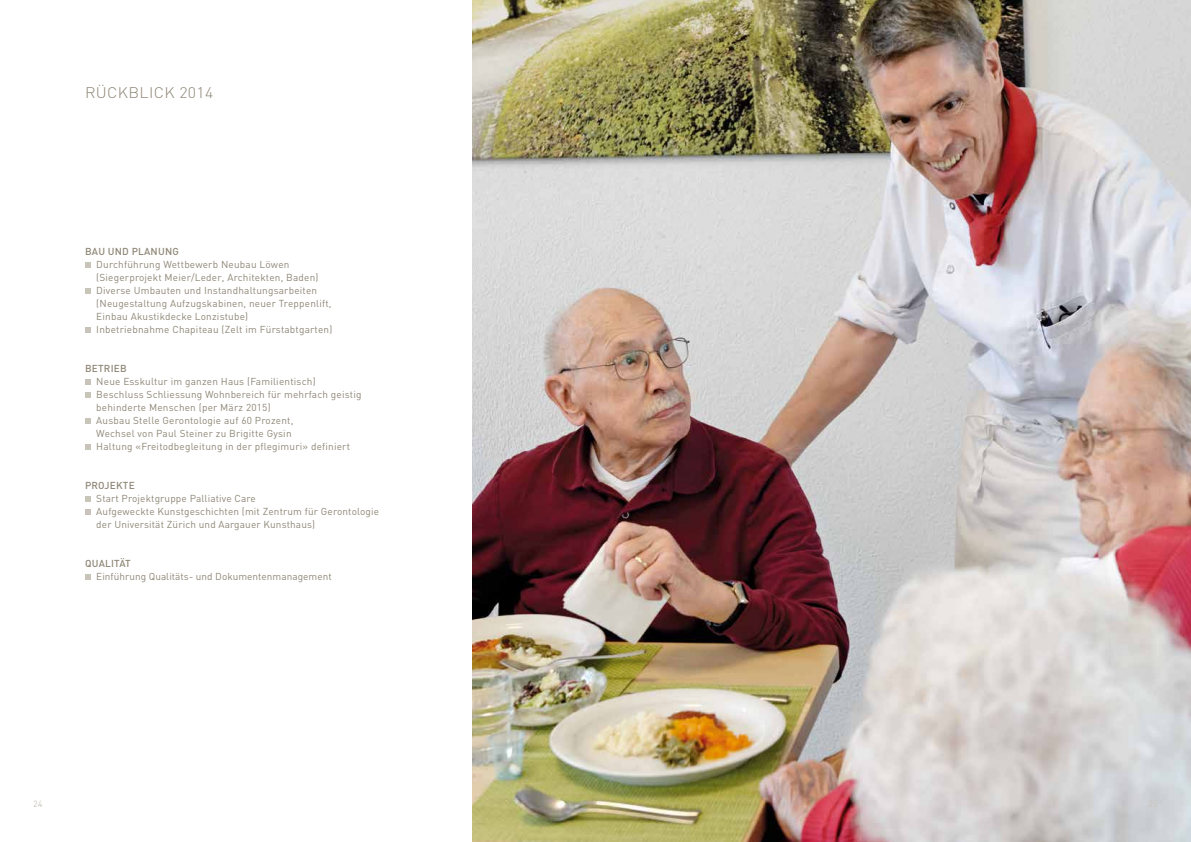
<style>
.page{position:relative;width:1191px;height:842px;background:#fff}
.page>*{position:absolute;margin:0;border:0;box-sizing:border-box;transform-origin:0 0}
.t1{font:300 15.2px "DIN";letter-spacing:.02em;color:#8f8777;scale:1.05 1}
.t2{font:10px/13px "DIN";letter-spacing:.02em;color:#8f8777}
.t3{font:500 10px "DIN";letter-spacing:.02em;color:#8f8777}
.t4{font:9px "DIN";color:#c9c4b9}
</style>
<div class="page">
<img style="left:472px;top:0;width:719px;height:842px">
<svg style="left:85px;top:262px;width:6px;height:6px"></svg>
<svg style="left:85px;top:288px;width:6px;height:6px"></svg>
<svg style="left:85px;top:327px;width:6px;height:6px"></svg>
<svg style="left:85px;top:379px;width:6px;height:6px"></svg>
<svg style="left:85px;top:392px;width:6px;height:6px"></svg>
<svg style="left:85px;top:418px;width:6px;height:6px"></svg>
<svg style="left:85px;top:444px;width:6px;height:6px"></svg>
<svg style="left:85px;top:496px;width:6px;height:6px"></svg>
<svg style="left:85px;top:509px;width:6px;height:6px"></svg>
<svg style="left:85px;top:574px;width:6px;height:6px"></svg>
<h1 class="t1" style="left:85px;top:83px;width:124px">RÜCKBLICK 2014</h1>
<p class="t3" style="left:85px;top:245px;width:95px">BAU UND PLANUNG</p>
<p class="t2" style="left:96px;top:258px;width:237px">Durchführung Wettbewerb Neubau Löwen (Siegerprojekt Meier/Leder, Architekten, Baden)<br>Diverse Umbauten und Instandhaltungsarbeiten (Neugestaltung Aufzugskabinen, neuer Treppenlift, Einbau Akustikdecke Lonzistube)<br>Inbetriebnahme Chapiteau (Zelt im Fürstabtgarten)</p>
<p class="t3" style="left:85px;top:362px;width:43px">BETRIEB</p>
<p class="t2" style="left:96px;top:375px;width:267px">Neue Esskultur im ganzen Haus (Familientisch)<br>Beschluss Schliessung Wohnbereich für mehrfach geistig behinderte Menschen (per März 2015)<br>Ausbau Stelle Gerontologie auf 60 Prozent,<br>Wechsel von Paul Steiner zu Brigitte Gysin<br>Haltung «Freitodbegleitung in der pflegimuri» definiert</p>
<p class="t3" style="left:85px;top:479px;width:51px">PROJEKTE</p>
<p class="t2" style="left:96px;top:492px;width:284px">Start Projektgruppe Palliative Care<br>Aufgeweckte Kunstgeschichten (mit Zentrum für Gerontologie der Universität Zürich und Aargauer Kunsthaus)</p>
<p class="t3" style="left:85px;top:557px;width:47px">QUALITÄT</p>
<p class="t2" style="left:96px;top:570px;width:237px">Einführung Qualitäts- und Dokumentenmanagement</p>
<p class="t4" style="left:33px;top:798px;width:11px">24</p>
</div>
